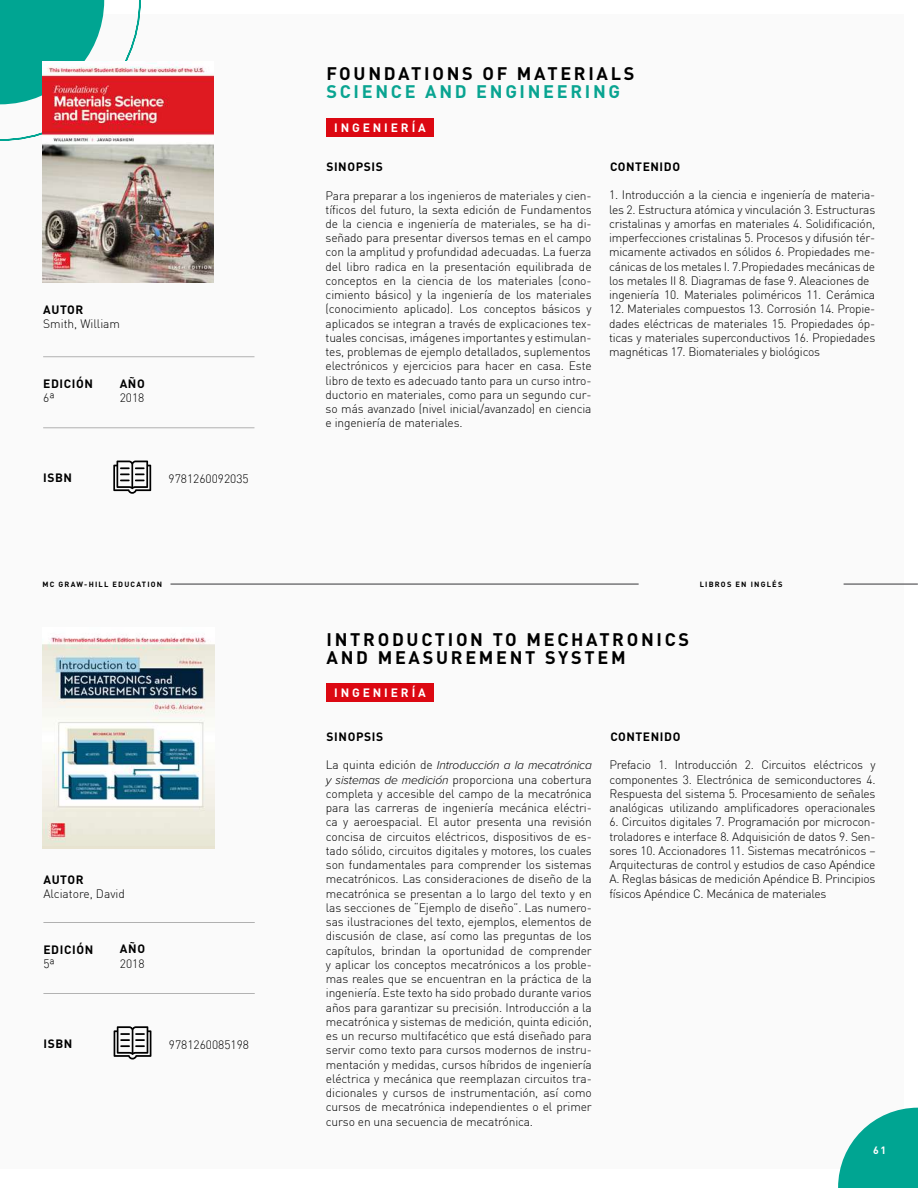
<style>
.page{position:relative;width:918px;height:1188px;background:#fff}
.page>*{position:absolute;margin:0;border:0;box-sizing:border-box;transform-origin:0 0}
.t1{font:700 18px/18.6px "DIN";letter-spacing:.15em;color:#000}
.t2{font:700 18px "DIN";letter-spacing:.15em;color:#09a491}
.t3{font:300 12px/14.2px "DIN";letter-spacing:-.02em;color:#000;text-align:justify}
.t4{font:700 12px "DIN";letter-spacing:.05em;color:#000}
.t5{font:300 12px "DIN";color:#000}
.t6{font:italic 300 12px "Proxima Nova";letter-spacing:-.01em;color:#000}
.t7{font:700 12px "DIN";letter-spacing:.24em;color:#fff}
.t8{font:700 10.5px "DIN";color:#fff}
.t9{font:700 7.5px "DIN";letter-spacing:.16em;color:#000}
.s1{font-family:"DIN";font-style:normal}
.s2{font-family:"Proxima Nova";font-style:italic}
</style>
<div class="page">
<div style="left:0;top:14px;width:903px;height:1154px;background:#fafafa"></div>
<svg style="left:0;top:0;width:141px;height:141px"></svg>
<svg style="left:838px;top:1108px;width:80px;height:80px"></svg>
<hr style="left:844px;top:584px;width:74px;height:1px;background:#353438">
<hr style="left:171px;top:584px;width:468px;height:1px;background:#353438">
<svg style="left:113px;top:461px;width:38px;height:33px"></svg>
<img style="left:43px;top:61px;width:171px;height:222px">
<hr style="left:43px;top:356px;width:211px;height:1px;background:#000">
<hr style="left:43px;top:428px;width:211px;height:1px;background:#000">
<div style="left:327px;top:118px;width:107px;height:19px;background:#dc0812"></div>
<div style="left:327px;top:683px;width:107px;height:19px;background:#dc0812"></div>
<svg style="left:114px;top:1026px;width:37px;height:34px"></svg>
<hr style="left:43px;top:922px;width:212px;height:1px;background:#000">
<hr style="left:43px;top:993px;width:212px;height:1px;background:#000">
<img style="left:43px;top:637px;width:171px;height:212px">
<h1 class="t1" style="left:326px;top:63px;width:310px">FOUNDATIONS OF MATERIALS</h1>
<h1 class="t2" style="left:326px;top:80px;width:295px">SCIENCE AND ENGINEERING</h1>
<p class="t7" style="left:334px;top:120px;width:93px">INGENIERÍA</p>
<p class="t4" style="left:43px;top:301px;width:42px">AUTOR</p>
<p class="t5" style="left:43px;top:316px;width:78px">Smith, William</p>
<p class="t4" style="left:43px;top:376px;width:51px">EDICIÓN</p>
<p class="t3" style="left:43px;top:391px;width:13px">6ª</p>
<p class="t4" style="left:120px;top:375px;width:27px">AÑO</p>
<p class="t3" style="left:120px;top:391px;width:26px">2018</p>
<p class="t4" style="left:43px;top:470px;width:30px">ISBN</p>
<p class="t5" style="left:169px;top:471px;width:82px">9781260092035</p>
<p class="t4" style="left:326px;top:159px;width:58px">SINOPSIS</p>
<p class="t4" style="left:610px;top:159px;width:72px">CONTENIDO</p>
<p class="t3" style="left:326px;top:188px;width:268px">Para preparar a los ingenieros de materiales y cien&shy;tíficos del futuro, la sexta edición de Fundamentos de la ciencia e ingeniería de materiales, se ha di&shy;señado para presentar diversos temas en el campo con la amplitud y profundidad adecuadas. La fuerza del libro radica en la presentación equilibrada de conceptos en la ciencia de los materiales (cono&shy;cimiento básico) y la ingeniería de los materiales (conocimiento aplicado). Los conceptos básicos y aplicados se integran a través de explicaciones tex&shy;tuales concisas, imágenes importantes y estimulan&shy;tes, problemas de ejemplo detallados, suplementos electrónicos y ejercicios para hacer en casa. Este libro de texto es adecuado tanto para un curso intro&shy;ductorio en materiales, como para un segundo cur&shy;so más avanzado (nivel inicial/avanzado) en ciencia e ingeniería de materiales.</p>
<p class="t3" style="left:609px;top:188px;width:268px;text-align:left">1. Introducción a la ciencia e ingeniería de materia&shy;les 2. Estructura atómica y vinculación 3. Estructuras cristalinas y amorfas en materiales 4. Solidificación, imperfecciones cristalinas 5. Procesos y difusión tér&shy;micamente activados en sólidos 6. Propiedades me&shy;cánicas de los metales I. 7.Propiedades mecánicas de los metales II 8. Diagramas de fase 9. Aleaciones de ingeniería 10. Materiales poliméricos 11. Cerámica</p>
<p class="t3" style="left:609px;top:302px;width:268px">12. Materiales compuestos 13. Corrosión 14. Propie&shy;dades eléctricas de materiales 15. Propiedades óp&shy;ticas y materiales superconductivos 16. Propiedades magnéticas 17. Biomateriales y biológicos</p>
<p class="t9" style="left:43px;top:579px;width:121px">MC GRAW-HILL EDUCATION</p>
<p class="t9" style="left:700px;top:579px;width:84px">LIBROS EN INGLÉS</p>
<h1 class="t1" style="left:327px;top:629px;width:364px">INTRODUCTION TO MECHATRONICS<br>AND MEASUREMENT SYSTEM</h1>
<p class="t7" style="left:334px;top:685px;width:93px">INGENIERÍA</p>
<p class="t4" style="left:43px;top:871px;width:42px">AUTOR</p>
<p class="t5" style="left:43px;top:886px;width:83px">Alciatore, David</p>
<p class="t4" style="left:43px;top:941px;width:51px">EDICIÓN</p>
<p class="t3" style="left:43px;top:957px;width:13px">5ª</p>
<p class="t4" style="left:120px;top:941px;width:27px">AÑO</p>
<p class="t3" style="left:120px;top:956px;width:26px">2018</p>
<p class="t4" style="left:43px;top:1035px;width:30px">ISBN</p>
<p class="t5" style="left:169px;top:1037px;width:82px">9781260085198</p>
<p class="t4" style="left:327px;top:729px;width:58px">SINOPSIS</p>
<p class="t4" style="left:610px;top:729px;width:72px">CONTENIDO</p>
<p class="t6" style="left:326px;top:757px;width:268px"><span class="s1">La quinta edición de</span> Introducción a la mecatrónica</p>
<p class="t3" style="left:326px;top:772px;width:268px"><span class="s2">y sistemas de medición</span> proporciona una cobertura completa y accesible del campo de la mecatrónica para las carreras de ingeniería mecánica eléctri&shy;ca y aeroespacial. El autor presenta una revisión concisa de circuitos eléctricos, dispositivos de es&shy;tado sólido, circuitos digitales y motores, los cuales son fundamentales para comprender los sistemas mecatrónicos. Las consideraciones de diseño de la mecatrónica se presentan a lo largo del texto y en las secciones de “Ejemplo de diseño”. Las numero&shy;sas ilustraciones del texto, ejemplos, elementos de discusión de clase, así como las preguntas de los capítulos, brindan la oportunidad de comprender y aplicar los conceptos mecatrónicos a los proble&shy;mas reales que se encuentran en la práctica de la ingeniería. Este texto ha sido probado durante varios años para garantizar su precisión. Introducción a la mecatrónica y sistemas de medición, quinta edición, es un recurso multifacético que está diseñado para servir como texto para cursos modernos de instru&shy;mentación y medidas, cursos híbridos de ingeniería eléctrica y mecánica que reemplazan circuitos tra&shy;dicionales y cursos de instrumentación, así como cursos de mecatrónica independientes o el primer curso en una secuencia de mecatrónica.</p>
<p class="t3" style="left:610px;top:758px;width:268px">Prefacio 1. Introducción 2. Circuitos eléctricos y componentes 3. Electrónica de semiconductores 4.<br>Respuesta del sistema 5. Procesamiento de señales analógicas utilizando amplificadores operacionales</p>
<p class="t3" style="left:610px;top:815px;width:268px">6. Circuitos digitales 7. Programación por microcon&shy;troladores e interface 8. Adquisición de datos 9. Sen&shy;sores 10. Accionadores 11. Sistemas mecatrónicos – Arquitecturas de control y estudios de caso Apéndice A. Reglas básicas de medición Apéndice B. Principios físicos Apéndice C. Mecánica de materiales</p>
<p class="t8" style="left:873px;top:1143px;width:15px">61</p>
</div>
